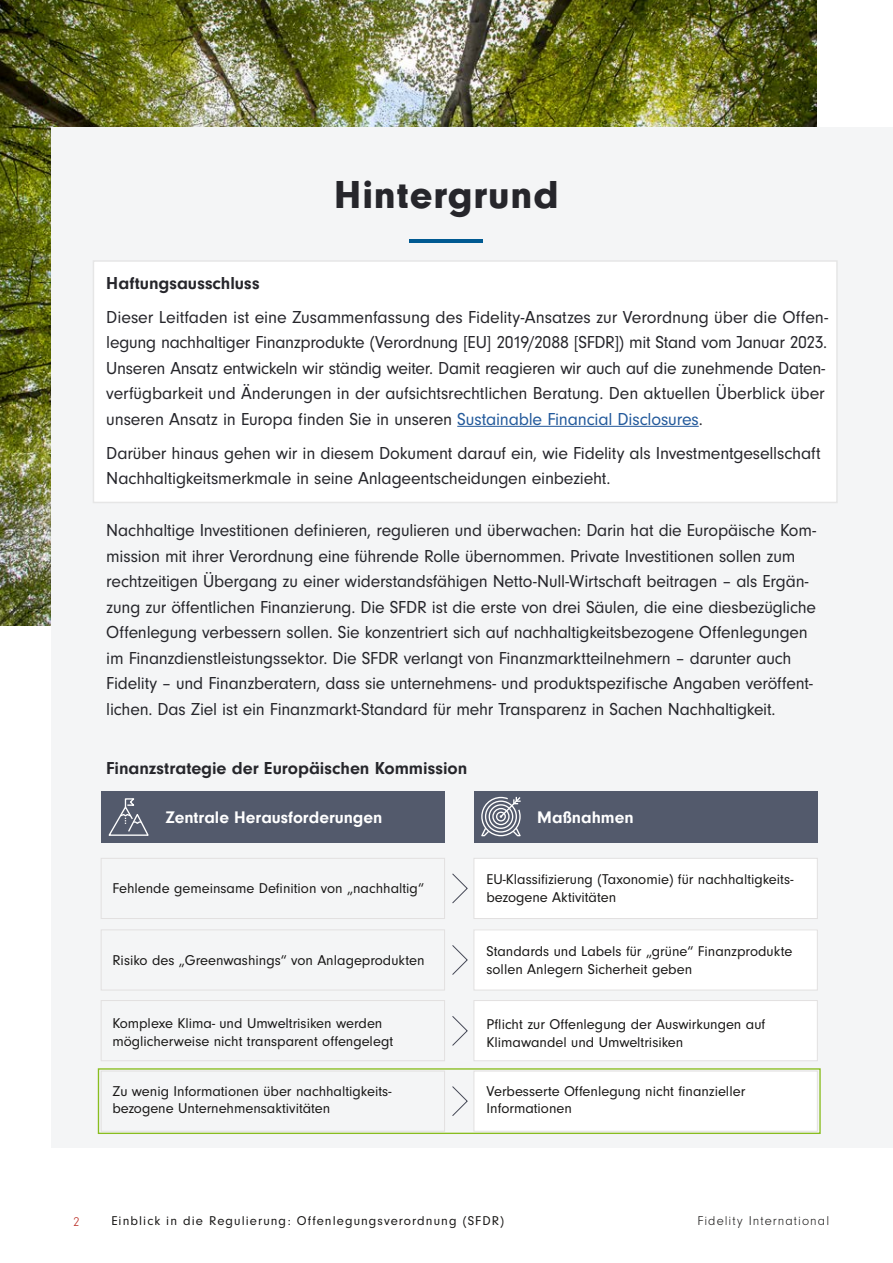
<style>
.page{position:relative;width:893px;height:1263px;background:#fff}
.page>*{position:absolute;margin:0;border:0;box-sizing:border-box;transform-origin:0 0}
.t1{font:900 40.5px "Neuzeit Gro";letter-spacing:.02em;color:#26262b}
.t2{font:18px/25.5px "Neuzeit Gro";letter-spacing:-.01em;color:#26262b}
.t3{font:700 18px "Neuzeit Gro";color:#26262b}
.t4{font:700 17.4px "Neuzeit Gro";color:#fff}
.t5{font:14.7px/17.7px "Neuzeit Gro";color:#181716}
.t6{font:13.2px "Neuzeit Gro";letter-spacing:.08em;color:#181716}
.t7{font:300 13.2px "Neuzeit Gro";letter-spacing:.08em;color:#181716}
.t8{font:300 13.2px "Neuzeit Gro";color:#b7241b}
.s1{color:#22599b}
</style>
<div class="page">
<img style="left:0;top:0;width:816px;height:625px">
<div style="left:51px;top:128px;width:842px;height:1020px;background:#f4f5f6"></div>
<div style="left:93px;top:260px;width:745px;height:243px;background:#fff;border:2px solid #e6e6e6"></div>
<hr style="left:457px;top:426px;width:242px;height:1px;background:#22599b">
<div style="left:101px;top:791px;width:344px;height:52px;background:#535a6c"></div>
<div style="left:474px;top:791px;width:343px;height:52px;background:#535a6c"></div>
<div style="left:101px;top:858px;width:344px;height:61px;border:1px solid #e2e0e0"></div>
<div style="left:474px;top:858px;width:343px;height:60px;background:#fff"></div>
<div style="left:474px;top:858px;width:344px;height:61px;border:1px solid #e2e0e0"></div>
<svg style="left:452px;top:873px;width:16px;height:31px"></svg>
<div style="left:101px;top:929px;width:344px;height:61px;border:1px solid #e2e0e0"></div>
<div style="left:474px;top:930px;width:343px;height:60px;background:#fff"></div>
<div style="left:474px;top:929px;width:344px;height:61px;border:1px solid #e2e0e0"></div>
<svg style="left:452px;top:945px;width:16px;height:30px"></svg>
<div style="left:101px;top:1000px;width:344px;height:61px;border:1px solid #e2e0e0"></div>
<div style="left:474px;top:1000px;width:343px;height:61px;background:#fff"></div>
<div style="left:474px;top:1000px;width:344px;height:61px;border:1px solid #e2e0e0"></div>
<svg style="left:452px;top:1016px;width:16px;height:30px"></svg>
<div style="left:101px;top:1071px;width:344px;height:60px;border:1px solid #e2e0e0"></div>
<div style="left:474px;top:1071px;width:343px;height:60px;background:#fff"></div>
<div style="left:474px;top:1071px;width:344px;height:60px;border:1px solid #e2e0e0"></div>
<svg style="left:452px;top:1086px;width:16px;height:30px"></svg>
<svg style="left:108px;top:798px;width:41px;height:38px"></svg>
<svg style="left:481px;top:796px;width:40px;height:41px"></svg>
<div style="left:98px;top:1068px;width:723px;height:66px;border:1px solid #89bd1f"></div>
<hr style="left:410px;top:239px;width:73px;height:3px;background:#005a92">
<h1 class="t1" style="left:334px;top:171px;width:226px">Hintergrund</h1>
<p class="t3" style="left:106px;top:273px;width:155px">Haftungsausschluss</p>
<p class="t2" style="left:106px;top:304px;width:723px">Dieser Leitfaden ist eine Zusammenfassung des Fidelity-Ansatzes zur Verordnung über die Offen&shy;legung nachhaltiger Finanzprodukte (Verordnung [EU] 2019/2088 [SFDR]) mit Stand vom Januar 2023.<br>Unseren Ansatz entwickeln wir ständig weiter. Damit reagieren wir auch auf die zunehmende Daten&shy;verfügbarkeit und Änderungen in der aufsichtsrechtlichen Beratung. Den aktuellen Überblick über unseren Ansatz in Europa finden Sie in unseren <span class="s1">Sustainable Financial Disclosures</span>.</p>
<p class="t2" style="left:106px;top:440px;width:716px">Darüber hinaus gehen wir in diesem Dokument darauf ein, wie Fidelity als Investmentgesellschaft<br>Nachhaltigkeitsmerkmale in seine Anlageentscheidungen einbezieht.</p>
<p class="t2" style="left:106px;top:518px;width:711px">Nachhaltige Investitionen definieren, regulieren und überwachen: Darin hat die Europäische Kom&shy;mission mit ihrer Verordnung eine führende Rolle übernommen. Private Investitionen sollen zum rechtzeitigen Übergang zu einer widerstandsfähigen Netto-Null-Wirtschaft beitragen – als Ergän&shy;zung zur öffentlichen Finanzierung. Die SFDR ist die erste von drei Säulen, die eine diesbezügliche Offenlegung verbessern sollen. Sie konzentriert sich auf nachhaltigkeitsbezogene Offenlegungen im Finanzdienstleistungssektor. Die SFDR verlangt von Finanzmarktteilnehmern – darunter auch Fidelity – und Finanzberatern, dass sie unternehmens- und produktspezifische Angaben veröffent&shy;lichen. Das Ziel ist ein Finanzmarkt-Standard für mehr Transparenz in Sachen Nachhaltigkeit.</p>
<p class="t3" style="left:106px;top:758px;width:362px">Finanzstrategie der Europäischen Kommission</p>
<p class="t4" style="left:165px;top:807px;width:218px">Zentrale Herausforderungen</p>
<p class="t4" style="left:537px;top:807px;width:98px">Maßnahmen</p>
<p class="t5" style="left:112px;top:879px;width:313px">Fehlende gemeinsame Definition von „nachhaltig“</p>
<p class="t5" style="left:486px;top:870px;width:308px">EU-Klassifizierung (Taxonomie) für nachhaltigkeits&shy;bezogene Aktivitäten</p>
<p class="t5" style="left:112px;top:951px;width:314px">Risiko des „Greenwashings“ von Anlageprodukten</p>
<p class="t5" style="left:486px;top:943px;width:307px">Standards und Labels für „grüne“ Finanzprodukte sollen Anlegern Sicherheit geben</p>
<p class="t5" style="left:112px;top:1015px;width:282px">Komplexe Klima- und Umweltrisiken werden möglicherweise nicht transparent offengelegt</p>
<p class="t5" style="left:486px;top:1016px;width:280px">Pflicht zur Offenlegung der Auswirkungen auf<br>Klimawandel und Umweltrisiken</p>
<p class="t5" style="left:112px;top:1082px;width:281px">Zu wenig Informationen über nachhaltigkeits&shy;bezogene Unternehmensaktivitäten</p>
<p class="t5" style="left:486px;top:1082px;width:260px">Verbesserte Offenlegung nicht finanzieller<br>Informationen</p>
<p class="t8" style="left:73px;top:1214px;width:8px">2</p>
<p class="t6" style="left:111px;top:1213px;width:394px">Einblick in die Regulierung: Offenlegungsverordnung (SFDR)</p>
<p class="t7" style="left:697px;top:1214px;width:133px">Fidelity International</p>
</div>
